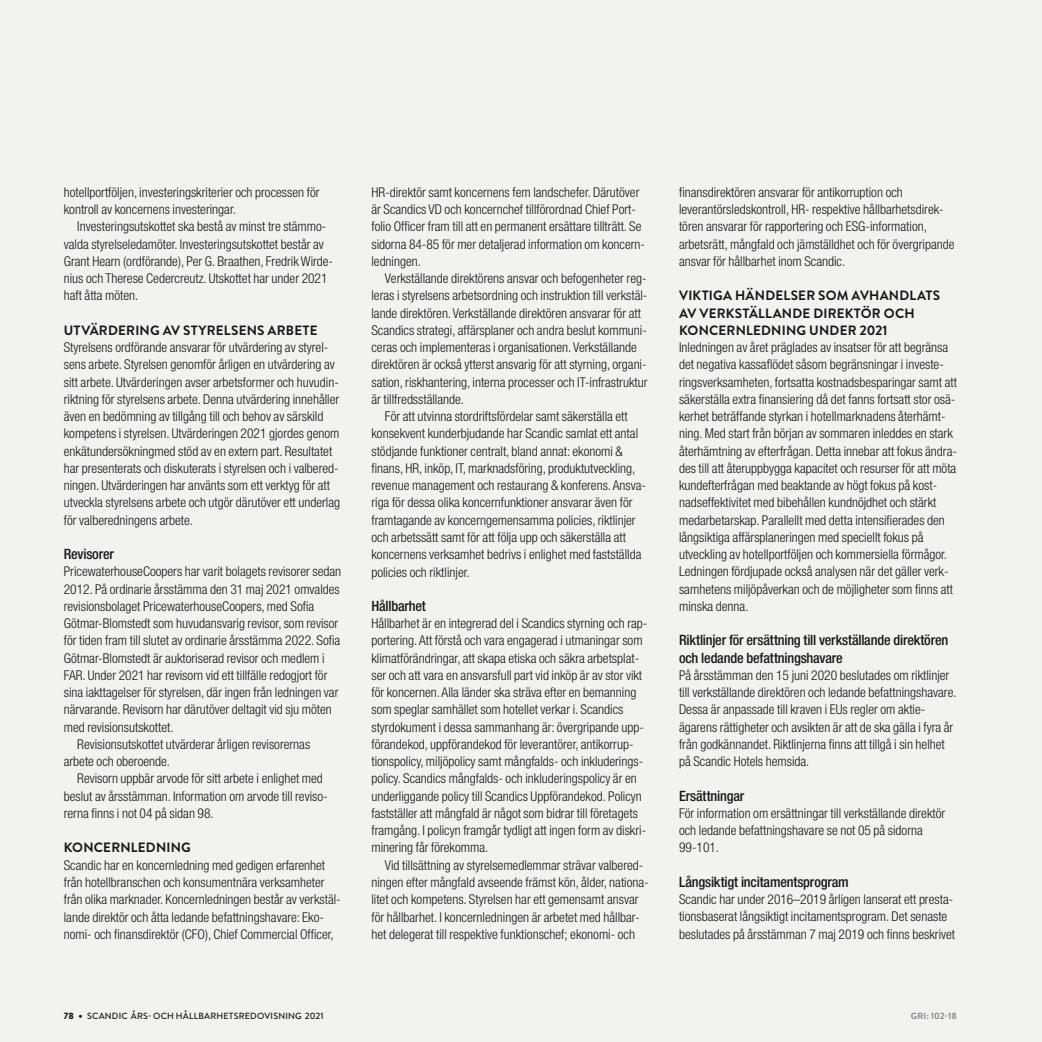
<style>
.page{position:relative;width:1042px;height:1042px;background:#f3f2ef}
.page>*{position:absolute;margin:0;border:0;box-sizing:border-box;transform-origin:0 0}
.t1{font:500 condensed 14.25px/17.2px "Helvetica Neue LT Std";letter-spacing:-.015em;color:#181716}
.t2{font:300 condensed 13.5px/17.2px "Helvetica Neue LT Std";color:#181716}
.t3{font:700 13.5px/17.2px "Brandon Text";letter-spacing:.015em;color:#181716}
.t4{font:500 9px "Brandon Text";letter-spacing:.02em;color:#181716}
.t5{font:700 9px "Brandon Text";color:#868786}
.s1{font-weight:900}
.s2{font-weight:900;font-size:10.5px}
</style>
<div class="page">
<p class="t2" style="left:64px;top:183px;width:257px">hotellportföljen, investeringskriterier och processen för kontroll av koncernens investeringar.</p>
<p class="t2" style="left:64px;top:218px;width:271px;text-indent:14px">Investeringsutskottet ska bestå av minst tre stämmo&shy;valda styrelseledamöter. Investeringsutskottet består av Grant Hearn (ordförande), Per G. Braathen, Fredrik Wirde&shy;nius och Therese Cedercreutz. Utskottet har under 2021 haft åtta möten.</p>
<p class="t3" style="left:64px;top:321px;width:255px">UTVÄRDERING AV STYRELSENS ARBETE</p>
<p class="t2" style="left:64px;top:338px;width:278px">Styrelsens ordförande ansvarar för utvärdering av styrel&shy;sens arbete. Styrelsen genomför årligen en utvärdering av sitt arbete. Utvärderingen avser arbetsformer och huvudin&shy;riktning för styrelsens arbete. Denna utvärdering innehåller även en bedömning av tillgång till och behov av särskild kompetens i styrelsen. Utvärderingen 2021 gjordes genom enkätundersökningmed stöd av en extern part. Resultatet har presenterats och diskuterats i styrelsen och i valbered&shy;ningen. Utvärderingen har använts som ett verktyg för att utveckla styrelsens arbete och utgör därutöver ett underlag för valberedningens arbete.</p>
<p class="t1" style="left:64px;top:545px;width:52px">Revisorer</p>
<p class="t2" style="left:64px;top:563px;width:279px">PricewaterhouseCoopers har varit bolagets revisorer sedan</p>
<p class="t2" style="left:64px;top:580px;width:277px">2012. På ordinarie årsstämma den 31 maj 2021 omvaldes</p>
<p class="t2" style="left:64px;top:597px;width:252px">revisionsbolaget PricewaterhouseCoopers, med Sofia</p>
<p class="t2" style="left:64px;top:614px;width:276px">Götmar-Blomstedt som huvudansvarig revisor, som revisor</p>
<p class="t2" style="left:64px;top:632px;width:278px">för tiden fram till slutet av ordinarie årsstämma 2022. Sofia</p>
<p class="t2" style="left:64px;top:649px;width:262px">Götmar-Blomstedt är auktoriserad revisor och medlem i</p>
<p class="t2" style="left:64px;top:666px;width:265px">FAR. Under 2021 har revisorn vid ett tillfälle redogjort för</p>
<p class="t2" style="left:64px;top:683px;width:276px">sina iakttagelser för styrelsen, där ingen från ledningen var</p>
<p class="t2" style="left:64px;top:701px;width:270px">närvarande. Revisorn har därutöver deltagit vid sju möten</p>
<p class="t2" style="left:64px;top:718px;width:111px">med revisionsutskottet.</p>
<p class="t2" style="left:77px;top:735px;width:234px">Revisionsutskottet utvärderar årligen revisorernas</p>
<p class="t2" style="left:64px;top:753px;width:108px">arbete och oberoende.</p>
<p class="t2" style="left:77px;top:770px;width:247px">Revisorn uppbär arvode för sitt arbete i enlighet med</p>
<p class="t2" style="left:64px;top:787px;width:265px">beslut av årsstämman. Information om arvode till reviso-</p>
<p class="t2" style="left:64px;top:804px;width:151px">rerna finns i not 04 på sidan 98.</p>
<p class="t3" style="left:64px;top:839px;width:129px">KONCERNLEDNING</p>
<p class="t2" style="left:64px;top:856px;width:278px">Scandic har en koncernledning med gedigen erfarenhet från hotellbranschen och konsumentnära verksamheter från olika marknader. Koncernledningen består av verkstäl&shy;lande direktör och åtta ledande befattningshavare: Eko&shy;nomi- och finansdirektör (CFO), Chief Commercial Officer,</p>
<p class="t2" style="left:371px;top:183px;width:275px">HR-direktör samt koncernens fem landschefer. Därutöver är Scandics VD och koncernchef tillförordnad Chief Port&shy;folio Officer fram till att en permanent ersättare tillträtt. Se sidorna 84-85 för mer detaljerad information om koncern&shy;ledningen.</p>
<p class="t2" style="left:371px;top:270px;width:278px;text-indent:14px">Verkställande direktörens ansvar och befogenheter reg&shy;leras i styrelsens arbetsordning och instruktion till verkstäl&shy;lande direktören. Verkställande direktören ansvarar för att Scandics strategi, affärsplaner och andra beslut kommuni&shy;ceras och implementeras i organisationen. Verkställande direktören är också ytterst ansvarig för att styrning, organi&shy;sation, riskhantering, interna processer och IT-infrastruktur är tillfredsställande.</p>
<p class="t2" style="left:371px;top:408px;width:276px;text-indent:14px">För att utvinna stordriftsfördelar samt säkerställa ett konsekvent kunderbjudande har Scandic samlat ett antal stödjande funktioner centralt, bland annat: ekonomi &amp; finans, HR, inköp, IT, marknadsföring, produktutveckling, revenue management och restaurang &amp; konferens. Ansva&shy;riga för dessa olika koncernfunktioner ansvarar även för framtagande av koncerngemensamma policies, riktlinjer och arbetssätt samt för att följa upp och säkerställa att koncernens verksamhet bedrivs i enlighet med fastställda policies och riktlinjer.</p>
<p class="t1" style="left:371px;top:597px;width:56px">Hållbarhet</p>
<p class="t2" style="left:371px;top:614px;width:277px">Hållbarhet är en integrerad del i Scandics styrning och rap&shy;portering. Att förstå och vara engagerad i utmaningar som klimatförändringar, att skapa etiska och säkra arbetsplat&shy;ser och att vara en ansvarsfull part vid inköp är av stor vikt för koncernen. Alla länder ska sträva efter en bemanning som speglar samhället som hotellet verkar i. Scandics styrdokument i dessa sammanhang är: övergripande upp&shy;förandekod, uppförandekod för leverantörer, antikorrup&shy;tionspolicy, miljöpolicy samt mångfalds- och inkluderings&shy;policy. Scandics mångfalds- och inkluderingspolicy är en underliggande policy till Scandics Uppförandekod. Policyn fastställer att mångfald är något som bidrar till företagets framgång. I policyn framgår tydligt att ingen form av diskri&shy;minering får förekomma.</p>
<p class="t2" style="left:371px;top:856px;width:279px;text-indent:14px">Vid tillsättning av styrelsemedlemmar strävar valbered&shy;ningen efter mångfald avseende främst kön, ålder, nationa&shy;litet och kompetens. Styrelsen har ett gemensamt ansvar för hållbarhet. I koncernledningen är arbetet med hållbar&shy;het delegerat till respektive funktionschef; ekonomi- och</p>
<p class="t2" style="left:679px;top:183px;width:277px">finansdirektören ansvarar för antikorruption och leverantörsledskontroll, HR- respektive hållbarhetsdirek&shy;tören ansvarar för rapportering och ESG-information, arbetsrätt, mångfald och jämställdhet och för övergripande ansvar för hållbarhet inom Scandic.</p>
<p class="t3" style="left:679px;top:287px;width:262px">VIKTIGA HÄNDELSER SOM AVHANDLATS<br>AV VERKSTÄLLANDE DIREKTÖR OCH<br>KONCERNLEDNING UNDER 2021</p>
<p class="t2" style="left:679px;top:339px;width:279px">Inledningen av året präglades av insatser för att begränsa det negativa kassaflödet såsom begränsningar i investe&shy;ringsverksamheten, fortsatta kostnadsbesparingar samt att säkerställa extra finansiering då det fanns fortsatt stor osä&shy;kerhet beträffande styrkan i hotellmarknadens återhämt&shy;ning. Med start från början av sommaren inleddes en stark återhämtning av efterfrågan. Detta innebar att fokus ändra&shy;des till att återuppbygga kapacitet och resurser för att möta kundefterfrågan med beaktande av högt fokus på kost&shy;nadseffektivitet med bibehållen kundnöjdhet och stärkt medarbetarskap. Parallellt med detta intensifierades den långsiktiga affärsplaneringen med speciellt fokus på utveckling av hotellportföljen och kommersiella förmågor.<br>Ledningen fördjupade också analysen när det gäller verk&shy;samhetens miljöpåverkan och de möjligheter som finns att minska denna.</p>
<p class="t1" style="left:679px;top:631px;width:271px">Riktlinjer för ersättning till verkställande direktören och ledande befattningshavare</p>
<p class="t2" style="left:679px;top:666px;width:279px">På årsstämman den 15 juni 2020 beslutades om riktlinjer till verkställande direktören och ledande befattningshavare.<br>Dessa är anpassade till kraven i EUs regler om aktie&shy;ägarens rättigheter och avsikten är att de ska gälla i fyra år från godkännandet. Riktlinjerna finns att tillgå i sin helhet på Scandic Hotels hemsida.</p>
<p class="t1" style="left:679px;top:787px;width:67px">Ersättningar</p>
<p class="t2" style="left:679px;top:804px;width:268px">För information om ersättningar till verkställande direktör och ledande befattningshavare se not 05 på sidorna<br>99-101.</p>
<p class="t1" style="left:679px;top:873px;width:171px">Långsiktigt incitamentsprogram</p>
<p class="t2" style="left:679px;top:890px;width:278px">Scandic har under 2016–2019 årligen lanserat ett presta&shy;tionsbaserat långsiktigt incitamentsprogram. Det senaste beslutades på årsstämman 7 maj 2019 och finns beskrivet</p>
<p class="t4" style="left:64px;top:1009px;width:261px"><span class="s1">78</span> <span class="s2">•</span> SCANDIC ÅRS- OCH HÅLLBARHETSREDOVISNING 2021</p>
<p class="t5" style="left:911px;top:1009px;width:48px">GRI: 102-18</p>
</div>
